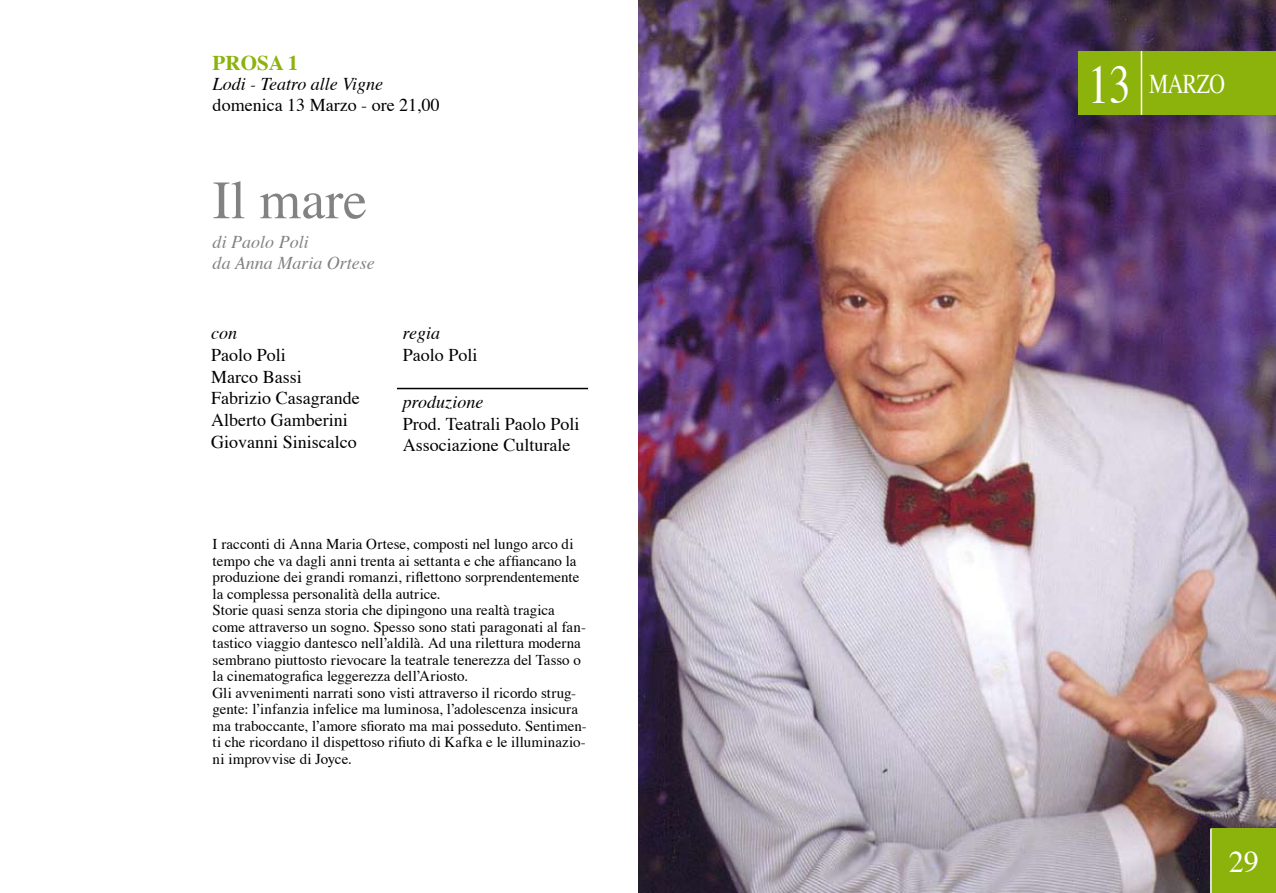
<style>
.page{position:relative;width:1276px;height:893px;background:#fff}
.page>*{position:absolute;margin:0;border:0;box-sizing:border-box;transform-origin:0 0}
.t1{font:54px "Times";color:#828282}
.t2{font:30px "Times";color:#fff}
.t3{font:27px "Times";letter-spacing:-.025em;color:#fff;scale:.8 1}
.t4{font:700 21px "Times";color:#8cb30c}
.t5{font:18px/21.6px "Times";color:#000}
.t6{font:italic 18px "Times";color:#000}
.t7{font:italic 18px/21px "Times";color:#828282}
.t8{font:15px/16.5px "Times";color:#000}
.s1{font-size:54px}
</style>
<div class="page">
<img style="left:638px;top:0;width:638px;height:893px">
<div style="left:1078px;top:51px;width:198px;height:64px;background:#8cb30c"></div>
<hr style="left:1140px;top:51px;width:2px;height:64px;background:#fff">
<div style="left:1211px;top:828px;width:65px;height:65px;background:#8cb30c"></div>
<hr style="left:1210px;top:828px;width:1px;height:65px;background:#fff">
<hr style="left:397px;top:388px;width:191px;height:1px;background:#000">
<h3 class="t4" style="left:213px;top:43px;width:87px">PROSA 1</h3>
<p class="t6" style="left:213px;top:68px;width:172px">Lodi - Teatro alle Vigne</p>
<p class="t5" style="left:213px;top:93px;width:228px">domenica 13 Marzo - ore 21,00</p>
<h1 class="t1" style="left:213px;top:150px;width:156px">Il mare</h1>
<p class="t7" style="left:213px;top:230px;width:164px">di Paolo Poli<br>da Anna Maria Ortese</p>
<p class="t6" style="left:211px;top:317px;width:27px">con</p>
<p class="t5" style="left:211px;top:343px;width:150px">Paolo Poli<br>Marco Bassi<br>Fabrizio Casagrande<br>Alberto Gamberini<br>Giovanni Siniscalco</p>
<p class="t6" style="left:403px;top:317px;width:39px">regia</p>
<p class="t5" style="left:403px;top:343px;width:76px">Paolo Poli</p>
<p class="t6" style="left:403px;top:386px;width:82px">produzione</p>
<p class="t5" style="left:403px;top:411px;width:178px">Prod. Teatrali Paolo Poli<br>Associazione Culturale</p>
<p class="t8" style="left:213px;top:535px;width:376px">I racconti di Anna Maria Ortese, composti nel lungo arco di tempo che va dagli anni trenta ai settanta e che affiancano la produzione dei grandi romanzi, riflettono sorprendentemente la complessa personalità della autrice.<br>Storie quasi senza storia che dipingono una realtà tragica come attraverso un sogno. Spesso sono stati paragonati al fan&shy;tastico viaggio dantesco nell’aldilà. Ad una rilettura moderna sembrano piuttosto rievocare la teatrale tenerezza del Tasso o la cinematografica leggerezza dell’Ariosto.<br>Gli avvenimenti narrati sono visti attraverso il ricordo strug&shy;gente: l’infanzia infelice ma luminosa, l’adolescenza insicura ma traboccante, l’amore sfiorato ma mai posseduto. Sentimen&shy;ti che ricordano il dispettoso rifiuto di Kafka e le illuminazio&shy;ni improvvise di Joyce.</p>
<h3 class="t3" style="left:1088px;top:59px;width:173px"><span class="s1">13</span> MARZO</h3>
<h2 class="t2" style="left:1228px;top:834px;width:31px">29</h2>
</div>
